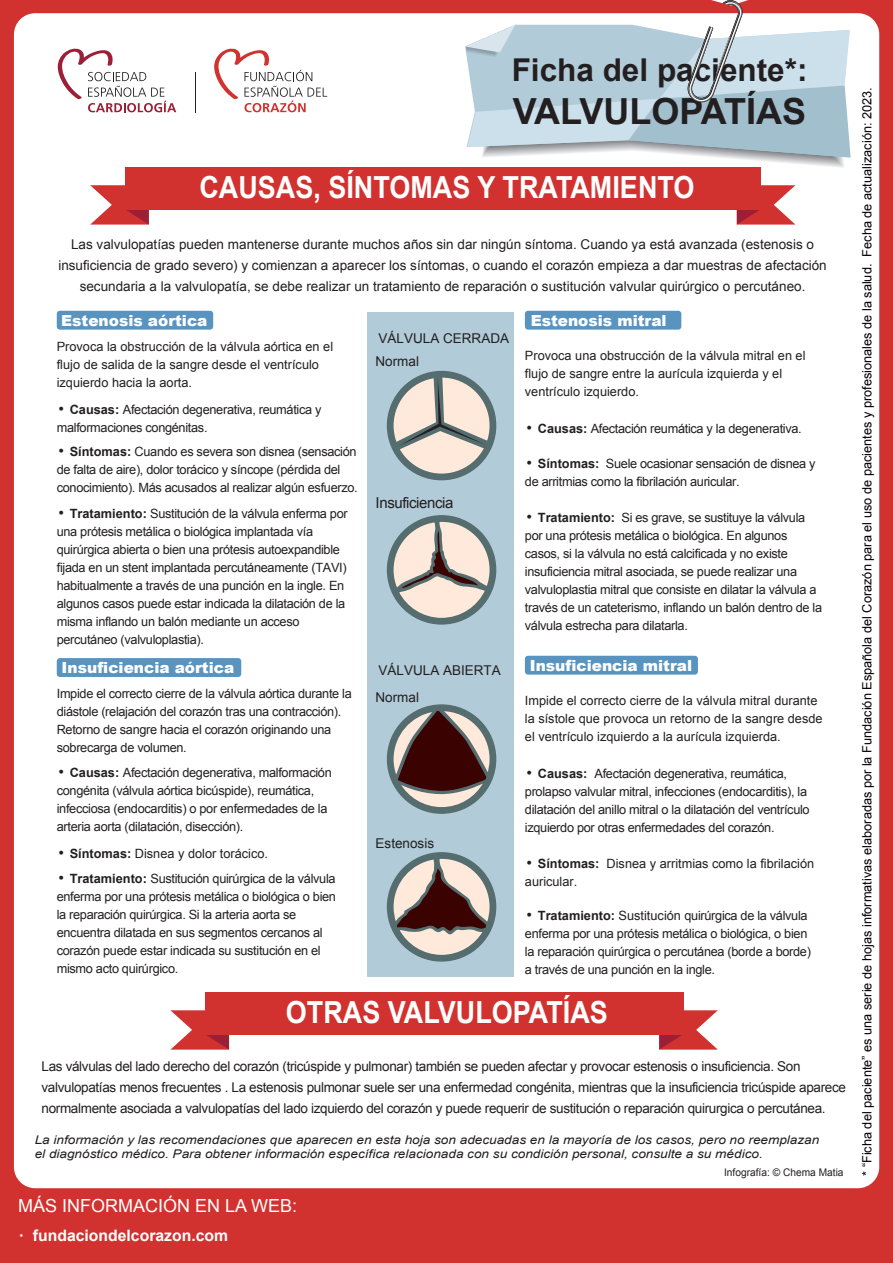
<style>
.page{position:relative;width:893px;height:1263px;background:#d2322f}
.page>*{position:absolute;margin:0;border:0;box-sizing:border-box;transform-origin:0 0}
.t1{font:700 36px "Arial";color:#231f20}
.t2{font:700 31.5px "Arial";color:#231f20}
.t3{font:700 30.45px "Arial";color:#fff;scale:.89 1}
.t4{font:18px "Arial";color:#fff}
.t5{font:700 15.75px "Arial";color:#fff}
.t6{font:900 15.3px "Arial";color:#fff}
.t7{font:15px "Arial";letter-spacing:-.025em;color:#231f20}
.t8{font:13.5px/21px "Arial";color:#231f20;text-align:center}
.t9{font:13.5px/21px "Arial";letter-spacing:-.025em;color:#231f20}
.t10{font:12.75px/18px "Arial";letter-spacing:-.025em;color:#231f20}
.t11{font:12.75px/18px "Arial";color:#231f20}
.t12{font:12.75px "Arial";color:#000}
.t13{font:italic 12px/14.4px "Arial";color:#231f20;scale:1.13 1}
.t14{font:10.5px "Arial";color:#231f20}
.s1{font-family:"Source Code Variable";font-size:15px}
.s2{font-weight:700}
</style>
<div class="page">
<div style="left:14px;top:13px;width:865px;height:1175px;background:#fff;border-radius:21px"></div>
<svg style="left:214px;top:48px;width:113px;height:64px"></svg>
<hr style="left:195px;top:72px;width:1px;height:40px;background:#231f20">
<svg style="left:58px;top:48px;width:118px;height:64px"></svg>
<svg style="left:170px;top:1010px;width:59px;height:40px"></svg>
<svg style="left:659px;top:1010px;width:59px;height:40px"></svg>
<div style="left:205px;top:992px;width:478px;height:42px;background:#d2322f"></div>
<svg style="left:90px;top:185px;width:59px;height:40px"></svg>
<svg style="left:737px;top:185px;width:58px;height:40px"></svg>
<div style="left:125px;top:167px;width:636px;height:42px;background:#d2322f"></div>
<svg style="left:465px;top:0;width:386px;height:160px"></svg>
<div style="left:367px;top:312px;width:146px;height:664px;background:#b2cbd8"></div>
<div style="left:388px;top:372px;width:108px;height:108px;background:#556d6f;border-radius:50%"></div>
<div style="left:387px;top:371px;width:109px;height:109px;border:2px solid #556d6f;border-radius:50%"></div>
<div style="left:393px;top:377px;width:97px;height:97px;background:#fee9da;border-radius:50%"></div>
<svg style="left:394px;top:375px;width:96px;height:76px"></svg>
<div style="left:387px;top:704px;width:109px;height:110px;border:2px solid #556d6f;border-radius:50%"></div>
<svg style="left:391px;top:709px;width:101px;height:100px"></svg>
<div style="left:387px;top:515px;width:109px;height:110px;border:2px solid #556d6f;border-radius:50%"></div>
<svg style="left:391px;top:520px;width:101px;height:100px"></svg>
<svg style="left:391px;top:852px;width:101px;height:105px"></svg>
<div style="left:57px;top:658px;width:184px;height:19px;background:#5994c0;border-radius:3px"></div>
<div style="left:57px;top:311px;width:156px;height:19px;background:#5994c0;border-radius:3px"></div>
<div style="left:525px;top:656px;width:173px;height:19px;background:#5994c0;border-radius:3px"></div>
<div style="left:525px;top:311px;width:156px;height:19px;background:#5994c0;border-radius:3px"></div>
<h2 class="t2" style="left:512px;top:49px;width:297px">Ficha del paciente*:</h2>
<h1 class="t1" style="left:513px;top:87px;width:295px">VALVULOPATÍAS</h1>
<h3 class="t3" style="left:199px;top:167px;width:558px">CAUSAS, SÍNTOMAS Y TRATAMIENTO</h3>
<p class="t8" style="left:58px;top:234px;width:770px">Las valvulopatías pueden mantenerse durante muchos años sin dar ningún síntoma. Cuando ya está avanzada (estenosis o insuficiencia de grado severo) y comienzan a aparecer los síntomas, o cuando el corazón empieza a dar muestras de afectación secundaria a la valvulopatía, se debe realizar un tratamiento de reparación o sustitución valvular quirúrgico o percutáneo.</p>
<p class="t6" style="left:61px;top:309px;width:148px">Estenosis aórtica</p>
<p class="t11" style="left:57px;top:337px;width:278px">Provoca la obstrucción de la válvula aórtica en el flujo de salida de la sangre desde el ventrículo izquierdo hacia la aorta.</p>
<p class="t10" style="left:57px;top:401px;width:266px"><span class="s1">·</span> <span class="s2">Causas:</span> Afectación degenerativa, reumática y malformaciones congénitas.</p>
<p class="t10" style="left:57px;top:443px;width:302px"><span class="s1">·</span> <span class="s2">Síntomas:</span> Cuando es severa son disnea (sensación de falta de aire), dolor torácico y síncope (pérdida del conocimiento). Más acusados al realizar algún esfuerzo.</p>
<p class="t10" style="left:57px;top:504px;width:292px"><span class="s1">·</span> <span class="s2">Tratamiento:</span> Sustitución de la válvula enferma por una prótesis metálica o biológica implantada vía quirúrgica abierta o bien una prótesis autoexpandible fijada en un stent implantada percutáneamente (TAVI) habitualmente a través de una punción en la ingle. En algunos casos puede estar indicada la dilatación de la misma inflando un balón mediante un acceso percutáneo (valvuloplastia).</p>
<p class="t6" style="left:62px;top:656px;width:174px">Insuficiencia aórtica</p>
<p class="t10" style="left:57px;top:684px;width:297px">Impide el correcto cierre de la válvula aórtica durante la diástole (relajación del corazón tras una contracción).<br>Retorno de sangre hacia el corazón originando una sobrecarga de volumen.</p>
<p class="t10" style="left:57px;top:763px;width:277px"><span class="s1">·</span> <span class="s2">Causas:</span> Afectación degenerativa, malformación congénita (válvula aórtica bicúspide), reumática, infecciosa (endocarditis) o por enfermedades de la arteria aorta (dilatación, disección).</p>
<p class="t10" style="left:57px;top:840px;width:280px;line-height:25.7px"><span class="s1">·</span> <span class="s2">Síntomas:</span> Disnea y dolor torácico.<br><span class="s1">·</span> <span class="s2">Tratamiento:</span> Sustitución quirúrgica de la válvula</p>
<p class="t10" style="left:57px;top:888px;width:281px">enferma por una prótesis metálica o biológica o bien la reparación quirúrgica. Si la arteria aorta se encuentra dilatada en sus segmentos cercanos al corazón puede estar indicada su sustitución en el mismo acto quirúrgico.</p>
<p class="t8" style="left:379px;top:327px;width:132px">VÁLVULA CERRADA</p>
<p class="t8" style="left:376px;top:350px;width:45px">Normal</p>
<p class="t7" style="left:376px;top:493px;width:80px">Insuficiencia</p>
<p class="t8" style="left:376px;top:657px;width:127px;line-height:27px;text-align:left">VÁLVULA ABIERTA<br>Normal</p>
<p class="t8" style="left:376px;top:832px;width:60px">Estenosis</p>
<p class="t6" style="left:531px;top:309px;width:137px">Estenosis mitral</p>
<p class="t11" style="left:525px;top:347px;width:282px">Provoca una obstrucción de la válvula mitral en el flujo de sangre entre la aurícula izquierda y el ventrículo izquierdo.</p>
<p class="t10" style="left:525px;top:420px;width:278px"><span class="s1">·</span> <span class="s2">Causas:</span> Afectación reumática y la degenerativa.</p>
<p class="t10" style="left:525px;top:454px;width:292px"><span class="s1">·</span> <span class="s2">Síntomas:</span> Suele ocasionar sensación de disnea y de arritmias como la fibrilación auricular.</p>
<p class="t10" style="left:525px;top:509px;width:299px"><span class="s1">·</span> <span class="s2">Tratamiento:</span> Si es grave, se sustituye la válvula por una prótesis metálica o biológica. En algunos casos, si la válvula no está calcificada y no existe insuficiencia mitral asociada, se puede realizar una valvuloplastia mitral que consiste en dilatar la válvula a través de un cateterismo, inflando un balón dentro de la válvula estrecha para dilatarla.</p>
<p class="t6" style="left:530px;top:654px;width:164px">Insuficiencia mitral</p>
<p class="t11" style="left:525px;top:692px;width:299px">Impide el correcto cierre de la válvula mitral durante la sístole que provoca un retorno de la sangre desde el ventrículo izquierdo a la aurícula izquierda.</p>
<p class="t10" style="left:525px;top:765px;width:286px"><span class="s1">·</span> <span class="s2">Causas:</span> Afectación degenerativa, reumática, prolapso valvular mitral, infecciones (endocarditis), la dilatación del anillo mitral o la dilatación del ventrículo izquierdo por otras enfermedades del corazón.</p>
<p class="t11" style="left:525px;top:854px;width:291px"><span class="s1">·</span> <span class="s2">Síntomas:</span> Disnea y arritmias como la fibrilación auricular.</p>
<p class="t10" style="left:525px;top:906px;width:288px"><span class="s1">·</span> <span class="s2">Tratamiento:</span> Sustitución quirúrgica de la válvula enferma por una prótesis metálica o biológica, o bien la reparación quirúrgica o percutánea (borde a borde) a través de una punción en la ingle.</p>
<h3 class="t3" style="left:286px;top:992px;width:363px">OTRAS VALVULOPATÍAS</h3>
<p class="t9" style="left:42px;top:1056px;width:806px">Las válvulas del lado derecho del corazón (tricúspide y pulmonar) también se pueden afectar y provocar estenosis o insuficiencia. Son valvulopatías menos frecuentes . La estenosis pulmonar suele ser una enfermedad congénita, mientras que la insuficiencia tricúspide aparece normalmente asociada a valvulopatías del lado izquierdo del corazón y puede requerir de sustitución o reparación quirurgica o percutánea.</p>
<p class="t13" style="left:35px;top:1132px;width:696px">La información y las recomendaciones que aparecen en esta hoja son adecuadas en la mayoría de los casos, pero no reemplazan el diagnóstico médico. Para obtener información específica relacionada con su condición personal, consulte a su médico.</p>
<p class="t14" style="left:724px;top:1165px;width:121px">Infografía: © Chema Matia</p>
<h3 class="t4" style="left:18px;top:1193px;width:281px">MÁS INFORMACIÓN EN LA WEB:</h3>
<p class="t5" style="left:19px;top:1225px;width:211px">· fundaciondelcorazon.com</p>
<p class="t12" style="left:858px;top:1176px;width:1090px;rotate:-90deg">* “Ficha del paciente” es una serie de hojas informativas elaboradas por la Fundación Española del Corazón para el uso de pacientes y profesionales de la salud. Fecha de actualización: 2023.</p>
</div>
